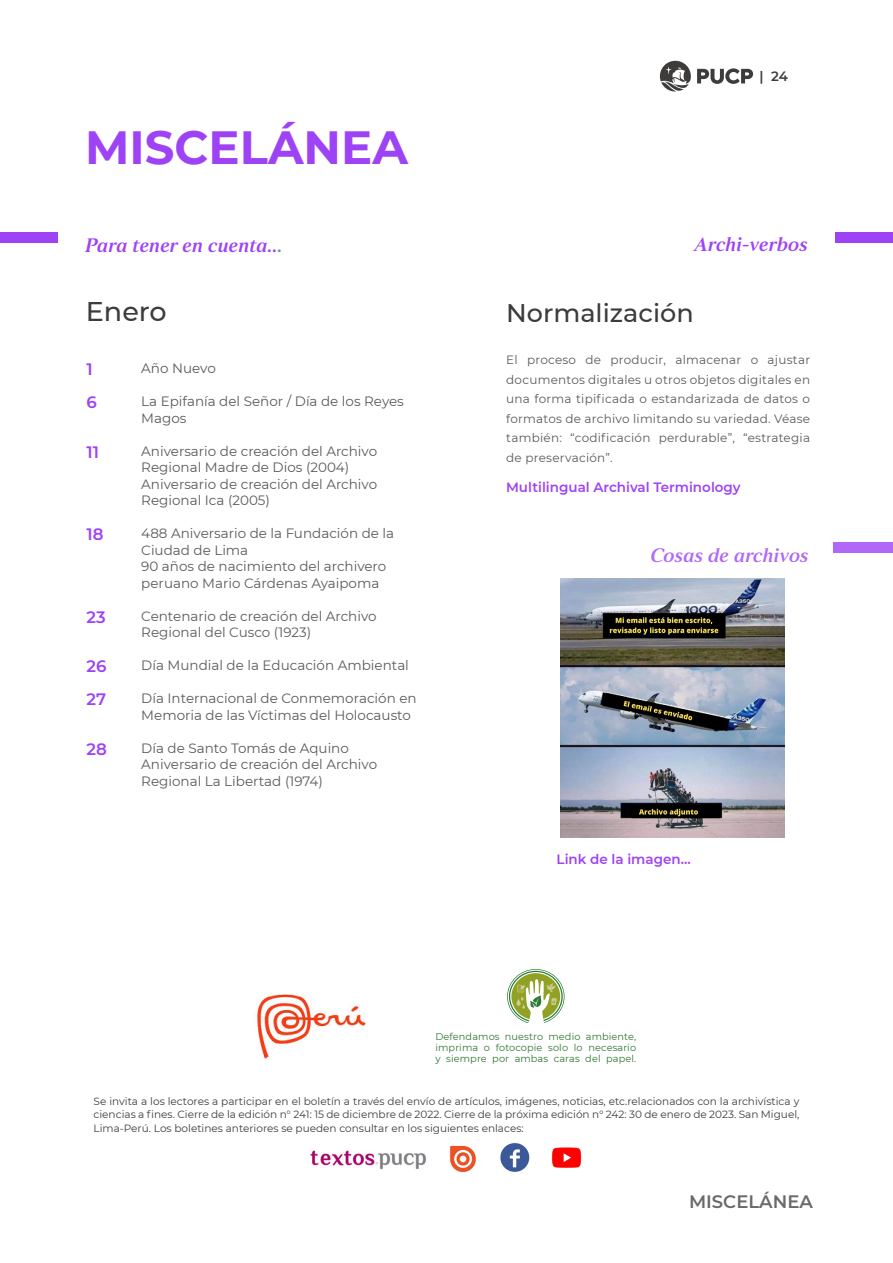
<style>
.page{position:relative;width:893px;height:1263px;background:#fff}
.page>*{position:absolute;margin:0;border:0;box-sizing:border-box;transform-origin:0 0}
.t1{font:700 46.5px "Montserrat";color:#9e42f5}
.t2{font:500 27px "Montserrat";color:#3c3c3b}
.t3{font:500 25.5px "Montserrat";color:#3c3c3b}
.t4{font:19.5px "Strato Pro Demi Bold It";color:#9e42f5}
.t5{font:600 18px "Montserrat";color:#6c6a68}
.t6{font:600 16.5px/33px "Montserrat";color:#9e42f5}
.t7{font:13.5px/16.5px "Montserrat";color:#5d5a58}
.t8{font:600 13.5px "Montserrat";color:#9e42f5}
.t9{font:600 13.5px "Montserrat";color:#3d3c3b}
.t10{font:12px/19.5px "Montserrat";letter-spacing:.02em;color:#5d5a58;text-align:justify}
.t11{font:10.5px/13.5px "Montserrat";color:#3c3c3b;text-align:justify}
.t12{font:9.75px/11.2px "Montserrat";letter-spacing:.01em;color:#2f7832;text-align:justify}
.s1{color:#78948f}
</style>
<div class="page">
<div style="left:835px;top:232px;width:58px;height:11px;background:#9e42f5"></div>
<div style="left:0;top:232px;width:57px;height:11px;background:#9e42f5"></div>
<div style="left:833px;top:542px;width:60px;height:11px;background:#b167f7"></div>
<img style="left:253px;top:993px;width:113px;height:67px">
<svg style="left:507px;top:969px;width:57px;height:54px"></svg>
<img style="left:500px;top:1143px;width:30px;height:29px">
<img style="left:551px;top:1147px;width:31px;height:21px">
<img style="left:310px;top:1150px;width:116px;height:19px">
<img style="left:449px;top:1145px;width:27px;height:28px">
<img style="left:561px;top:578px;width:224px;height:259px">
<svg style="left:660px;top:61px;width:31px;height:31px"></svg>
<svg style="left:697px;top:68px;width:56px;height:16px"></svg>
<h1 class="t1" style="left:85px;top:114px;width:324px">MISCELÁNEA</h1>
<p class="t9" style="left:760px;top:66px;width:30px">| 24</p>
<h3 class="t4" style="left:85px;top:233px;width:199px">Para tener en cuenta..<span class="s1">.</span></h3>
<h3 class="t4" style="left:694px;top:232px;width:115px">Archi-verbos</h3>
<h2 class="t2" style="left:86px;top:293px;width:82px">Enero</h2>
<h3 class="t3" style="left:506px;top:295px;width:189px">Normalización</h3>
<p class="t6" style="left:87px;top:352px;width:12px">1<br>6</p>
<p class="t6" style="left:87px;top:435px;width:14px">11</p>
<p class="t6" style="left:87px;top:517px;width:19px">18</p>
<p class="t6" style="left:87px;top:600px;width:21px">23</p>
<p class="t6" style="left:87px;top:649px;width:21px">26<br>27</p>
<p class="t6" style="left:87px;top:732px;width:22px">28</p>
<p class="t7" style="left:141px;top:360px;width:76px">Año Nuevo</p>
<p class="t7" style="left:141px;top:393px;width:264px">La Epifanía del Señor / Día de los Reyes<br>Magos</p>
<p class="t7" style="left:141px;top:442px;width:237px">Aniversario de creación del Archivo<br>Regional Madre de Dios (2004)<br>Aniversario de creación del Archivo<br>Regional Ica (2005)</p>
<p class="t7" style="left:141px;top:525px;width:254px">488 Aniversario de la Fundación de la<br>Ciudad de Lima<br>90 años de nacimiento del archivero peruano Mario Cárdenas Ayaipoma</p>
<p class="t7" style="left:141px;top:607px;width:237px">Centenario de creación del Archivo<br>Regional del Cusco (1923)</p>
<p class="t7" style="left:141px;top:657px;width:269px">Día Mundial de la Educación Ambiental</p>
<p class="t7" style="left:141px;top:690px;width:277px">Día Internacional de Conmemoración en<br>Memoria de las Víctimas del Holocausto</p>
<p class="t7" style="left:141px;top:739px;width:237px">Día de Santo Tomás de Aquino<br>Aniversario de creación del Archivo<br>Regional La Libertad (1974)</p>
<p class="t10" style="left:506px;top:350px;width:305px">El proceso de producir, almacenar o ajustar documentos digitales u otros objetos digitales en una forma tipificada o estandarizada de datos o formatos de archivo limitando su variedad. Véase también: “codificación perdurable”, “estrategia de preservación”.</p>
<p class="t8" style="left:506px;top:478px;width:236px">Multilingual Archival Terminology</p>
<h3 class="t4" style="left:650px;top:543px;width:160px">Cosas de archivos</h3>
<p class="t8" style="left:557px;top:849px;width:136px">Link de la imagen...</p>
<p class="t12" style="left:435px;top:1030px;width:202px">Defendamos nuestro medio ambiente, imprima o fotocopie solo lo necesario y siempre por ambas caras del papel.</p>
<p class="t11" style="left:94px;top:1094px;width:707px">Se invita a los lectores a participar en el boletín a través del envío de artículos, imágenes, noticias, etc.relacionados con la archivística y ciencias a fines. Cierre de la edición n° 241: 15 de diciembre de 2022. Cierre de la próxima edición n° 242: 30 de enero de 2023. San Miguel, Lima-Perú. Los boletines anteriores se pueden consultar en los siguientes enlaces:</p>
<h3 class="t5" style="left:689px;top:1188px;width:125px">MISCELÁNEA</h3>
</div>
